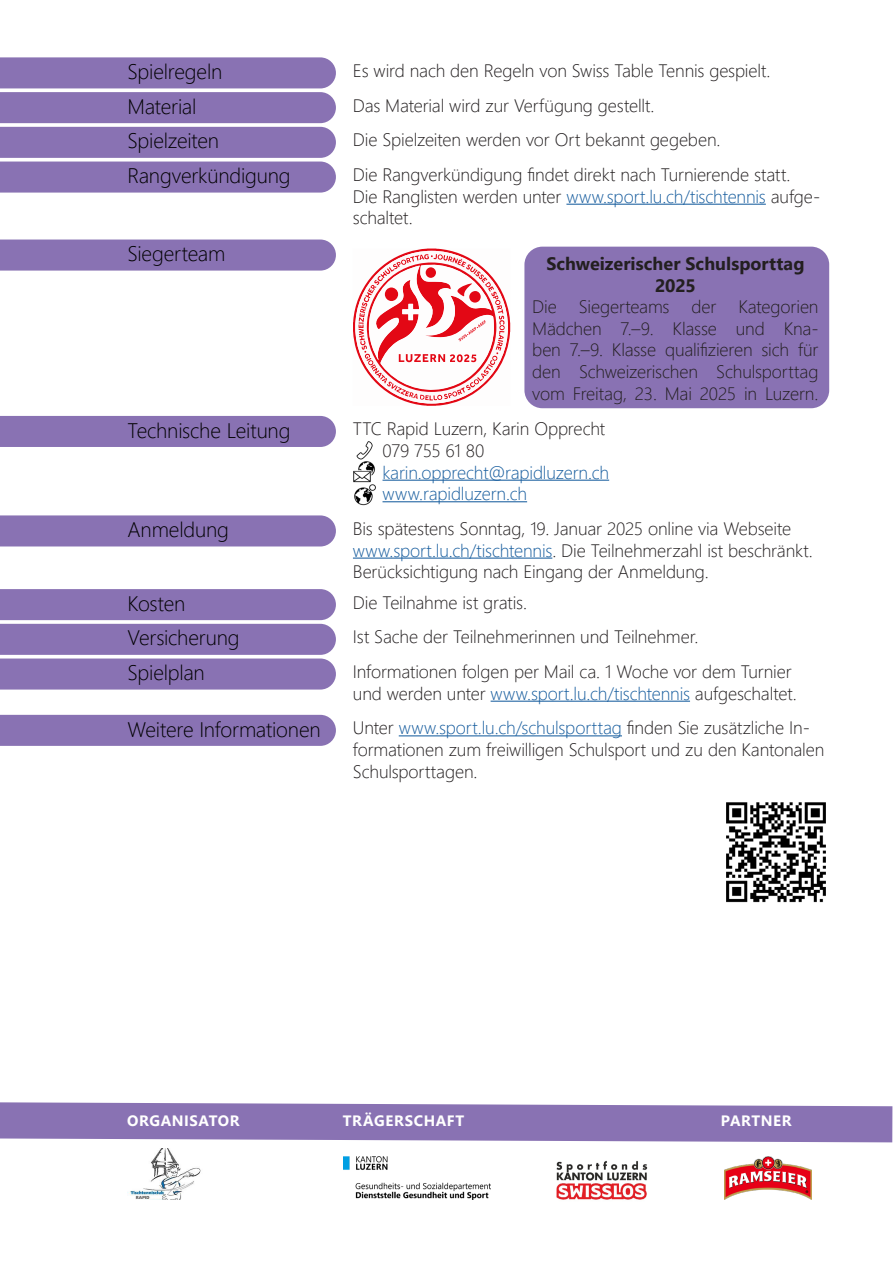
<style>
.page{position:relative;width:893px;height:1263px;background:#fff}
.page>*{position:absolute;margin:0;border:0;box-sizing:border-box;transform-origin:0 0}
.t1{font:300 21px "Segoe UI";letter-spacing:-.01em;color:#000}
.t2{font:300 18px/21.6px "Segoe UI";letter-spacing:-.01em;color:#231f20}
.t3{font:300 18px "Segoe UI";letter-spacing:-.01em;color:#175d9e}
.t4{font:700 18px/21.6px "Segoe UI";letter-spacing:.005em;color:#231f20;text-align:center}
.t5{font:700 15px "Segoe UI";letter-spacing:.035em;color:#fff}
.s1{color:#175d9e}
</style>
<div class="page">
<svg style="left:353px;top:249px;width:157px;height:157px"></svg>
<hr style="left:566px;top:204px;width:200px;height:1px;background:#175d9e">
<svg style="left:0;top:57px;width:336px;height:136px;background:#947fba"></svg>
<div style="left:0;top:715px;width:336px;height:31px;background:#8972b3"></div>
<svg style="left:0;top:589px;width:336px;height:100px;background:#927cb8"></svg>
<hr style="left:491px;top:701px;width:199px;height:1px;background:#175d9e">
<div style="left:0;top:416px;width:336px;height:31px;background:#8972b3"></div>
<hr style="left:382px;top:480px;width:227px;height:1px;background:#175d9e">
<hr style="left:382px;top:501px;width:145px;height:1px;background:#175d9e">
<div style="left:0;top:515px;width:336px;height:31px;background:#8972b3"></div>
<hr style="left:353px;top:558px;width:199px;height:1px;background:#175d9e">
<hr style="left:399px;top:735px;width:223px;height:1px;background:#175d9e">
<img style="left:726px;top:802px;width:100px;height:101px">
<img style="left:353px;top:462px;width:23px;height:44px">
<img style="left:356px;top:441px;width:17px;height:21px">
<img style="left:128px;top:1149px;width:73px;height:51px">
<div style="left:0;top:240px;width:336px;height:31px;background:#8972b3"></div>
<div style="left:524px;top:247px;width:305px;height:161px;background:#8972b3;border-radius:18px"></div>
<svg style="left:0;top:1102px;width:892px;height:40px;background:#947fba"></svg>
<img style="left:556px;top:1160px;width:92px;height:40px">
<img style="left:724px;top:1157px;width:87px;height:42px">
<img style="left:344px;top:1156px;width:147px;height:43px">
<p class="t1" style="left:128px;top:52px;width:96px">Spielregeln</p>
<p class="t2" style="left:353px;top:58px;width:419px">Es wird nach den Regeln von Swiss Table Tennis gespielt.</p>
<p class="t1" style="left:128px;top:87px;width:70px">Material</p>
<p class="t2" style="left:353px;top:93px;width:303px">Das Material wird zur Verfügung gestellt.</p>
<p class="t1" style="left:128px;top:121px;width:93px">Spielzeiten</p>
<p class="t2" style="left:353px;top:127px;width:369px">Die Spielzeiten werden vor Ort bekannt gegeben.</p>
<p class="t1" style="left:128px;top:156px;width:165px">Rangverkündigung</p>
<p class="t2" style="left:353px;top:162px;width:439px">Die Rangverkündigung findet direkt nach Turnierende statt.</p>
<p class="t2" style="left:353px;top:184px;width:469px">Die Ranglisten werden unter <span class="s1">www.sport.lu.ch/tischtennis</span> aufge&shy;schaltet.</p>
<p class="t1" style="left:128px;top:234px;width:99px">Siegerteam</p>
<p class="t4" style="left:546px;top:251px;width:260px">Schweizerischer Schulsporttag<br>2025</p>
<p class="t2" style="left:532px;top:294px;width:288px;text-align:justify">Die Siegerteams der Kategorien Mädchen 7.–9. Klasse und Kna&shy;ben 7.–9. Klasse qualifizieren sich für den Schweizerischen Schulsporttag vom Freitag, 23. Mai 2025 in Luzern.</p>
<p class="t1" style="left:128px;top:410px;width:164px">Technische Leitung</p>
<p class="t2" style="left:353px;top:416px;width:254px">TTC Rapid Luzern, Karin Opprecht</p>
<p class="t2" style="left:383px;top:438px;width:103px">079 755 61 80</p>
<p class="t3" style="left:382px;top:455px;width:228px">karin.opprecht@rapidluzern.ch</p>
<p class="t3" style="left:382px;top:477px;width:146px">www.rapidluzern.ch</p>
<p class="t1" style="left:128px;top:510px;width:103px">Anmeldung</p>
<p class="t2" style="left:353px;top:516px;width:461px">Bis spätestens Sonntag, 19. Januar 2025 online via Webseite <span class="s1">www.sport.lu.ch/tischtennis</span>. Die Teilnehmerzahl ist beschränkt.<br>Berücksichtigung nach Eingang der Anmeldung.</p>
<p class="t1" style="left:128px;top:583px;width:59px">Kosten</p>
<p class="t2" style="left:353px;top:590px;width:176px">Die Teilnahme ist gratis.</p>
<p class="t1" style="left:128px;top:618px;width:114px">Versicherung</p>
<p class="t2" style="left:353px;top:624px;width:347px">Ist Sache der Teilnehmerinnen und Teilnehmer.</p>
<p class="t1" style="left:128px;top:653px;width:79px">Spielplan</p>
<p class="t2" style="left:353px;top:659px;width:440px">Informationen folgen per Mail ca. 1 Woche vor dem Turnier</p>
<p class="t2" style="left:353px;top:681px;width:445px">und werden unter <span class="s1">www.sport.lu.ch/tischtennis</span> aufgeschaltet.</p>
<p class="t1" style="left:128px;top:709px;width:195px">Weitere Informationen</p>
<p class="t2" style="left:353px;top:715px;width:473px">Unter <span class="s1">www.sport.lu.ch/schulsporttag</span> finden Sie zusätzliche In&shy;formationen zum freiwilligen Schulsport und zu den Kantonalen<br>Schulsporttagen.</p>
<p class="t5" style="left:127px;top:1106px;width:114px">ORGANISATOR</p>
<p class="t5" style="left:343px;top:1106px;width:123px">TRÄGERSCHAFT</p>
<p class="t5" style="left:721px;top:1106px;width:72px">PARTNER</p>
</div>
